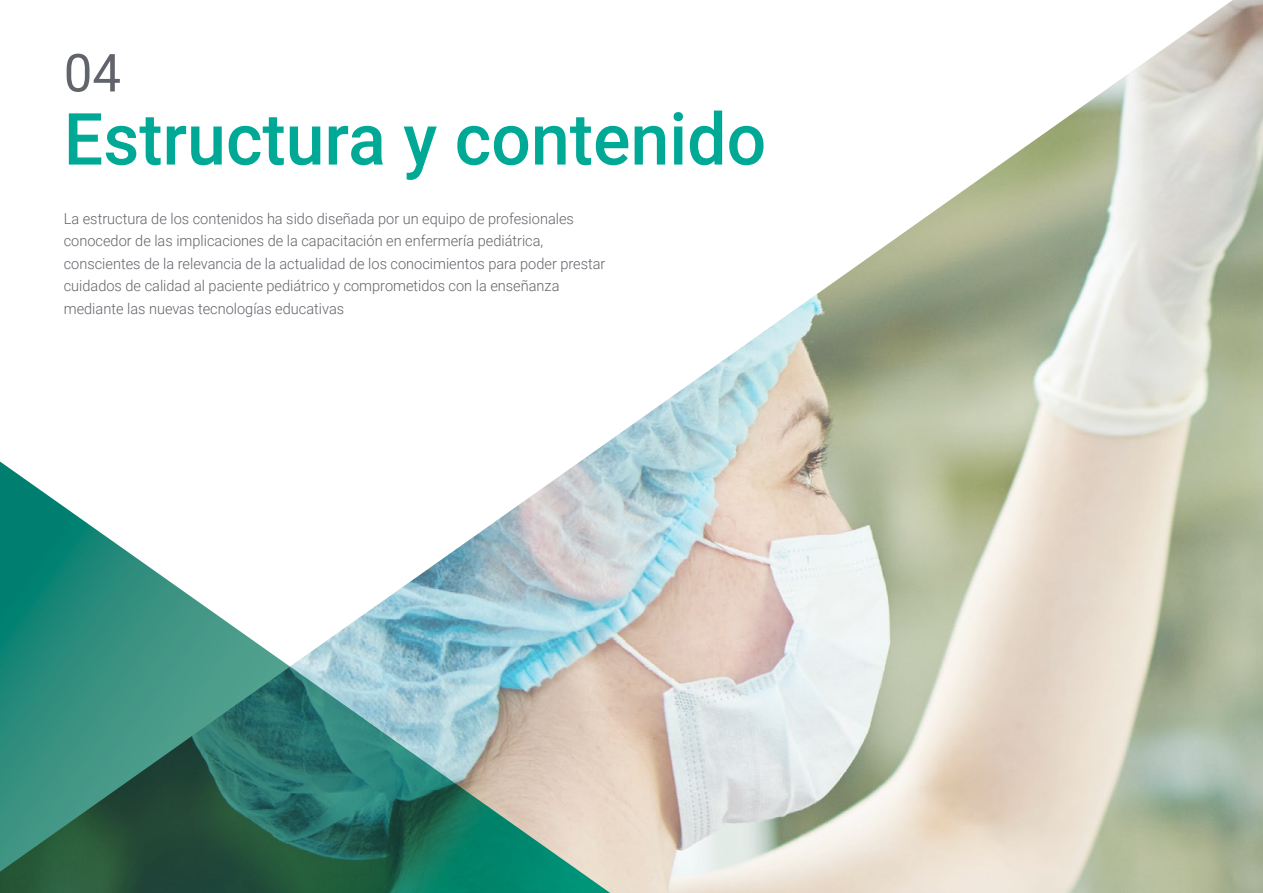
<style>
.page{position:relative;width:1263px;height:893px;background:#fff}
.page>*{position:absolute;margin:0;border:0;box-sizing:border-box;transform-origin:0 0}
.t1{font:500 72px "Roboto";color:#00a996}
.t2{font:52.5px "Roboto";color:#61646a}
.t3{font:300 15px/22.5px "Roboto";color:#61646a}
</style>
<div class="page">
<img style="left:602px;top:0;width:661px;height:893px">
<svg style="left:0;top:446px;width:640px;height:447px"></svg>
<h2 class="t2" style="left:64px;top:36px;width:59px">04</h2>
<h1 class="t1" style="left:64px;top:89px;width:704px">Estructura y contenido</h1>
<p class="t3" style="left:64px;top:207px;width:543px">La estructura de los contenidos ha sido diseñada por un equipo de profesionales conocedor de las implicaciones de la capacitación en enfermería pediátrica, conscientes de la relevancia de la actualidad de los conocimientos para poder prestar cuidados de calidad al paciente pediátrico y comprometidos con la enseñanza mediante las nuevas tecnologías educativas</p>
</div>
